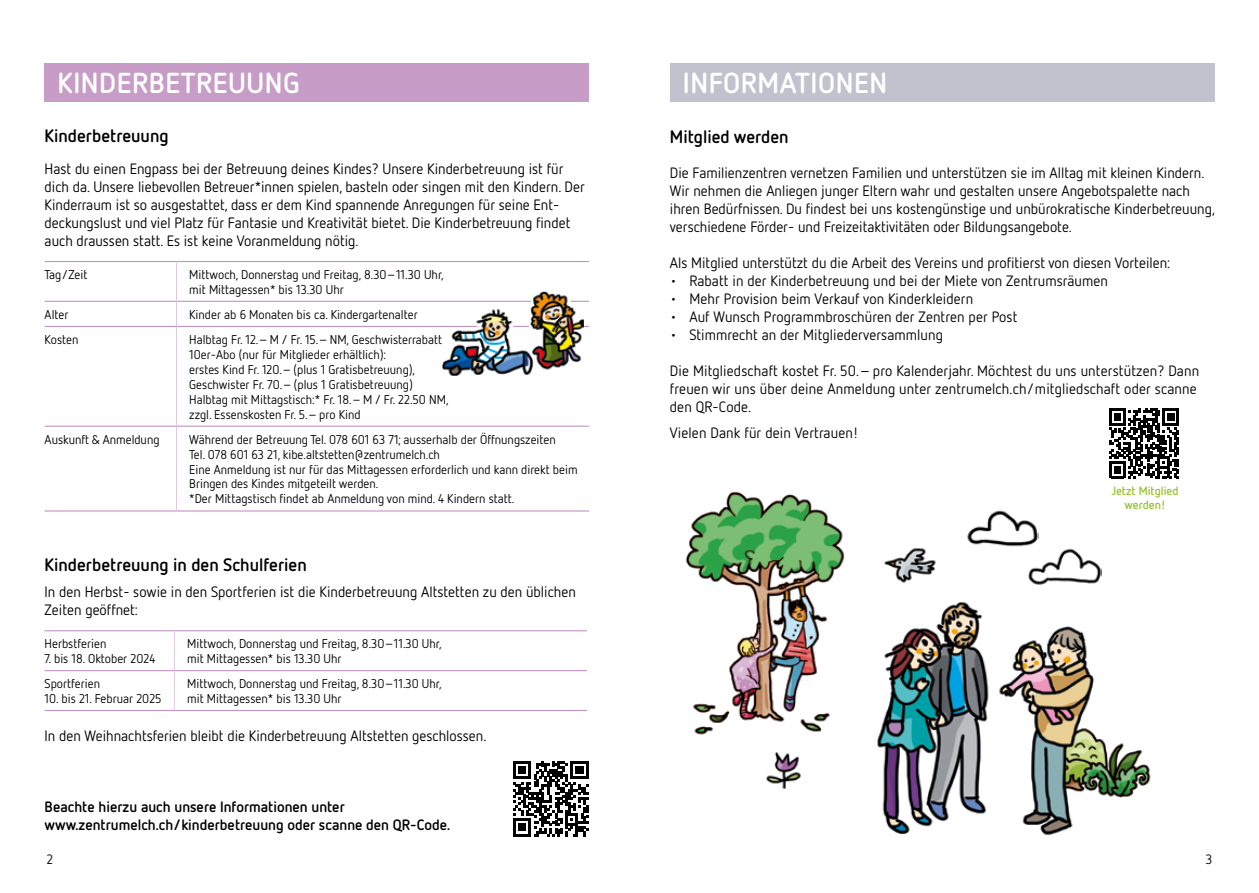
<style>
.page{position:relative;width:1259px;height:893px;background:#fff}
.page>*{position:absolute;margin:0;border:0;box-sizing:border-box;transform-origin:0 0}
.t1{font:700 28.8px "Netto OT";letter-spacing:.02em;color:#fff}
.t2{font:700 18px "Netto OT";color:#000}
.t3{font:15px/18px "Netto OT";color:#010202}
.t4{font:15px/18px "Netto OT";color:#000}
.t5{font:700 15px/18px "Netto OT";color:#000}
.t6{font:13.5px "Netto OT";color:#000}
.t7{font:12.75px/15px "Netto OT";color:#000}
.t8{font:700 12px/14.4px "Netto OT";color:#9ac437;text-align:center}
.s1{color:#000}
</style>
<div class="page">
<div style="left:45px;top:64px;width:544px;height:38px;background:#c79cc7"></div>
<hr style="left:45px;top:261px;width:131px;height:1px;background:#c294c3">
<hr style="left:176px;top:261px;width:413px;height:1px;background:#c294c3">
<hr style="left:45px;top:301px;width:131px;height:1px;background:#c294c3">
<hr style="left:176px;top:301px;width:413px;height:1px;background:#c294c3">
<hr style="left:45px;top:326px;width:131px;height:1px;background:#c294c3">
<hr style="left:176px;top:326px;width:413px;height:1px;background:#c294c3">
<hr style="left:45px;top:426px;width:131px;height:1px;background:#c294c3">
<hr style="left:176px;top:426px;width:413px;height:1px;background:#c294c3">
<hr style="left:45px;top:510px;width:131px;height:2px;background:#c294c3">
<hr style="left:176px;top:510px;width:413px;height:2px;background:#c294c3">
<hr style="left:176px;top:262px;width:1px;height:39px;background:#dfcae4">
<svg style="left:176px;top:302px;width:1px;height:24px"></svg>
<hr style="left:176px;top:327px;width:1px;height:99px;background:#dfcae4">
<hr style="left:176px;top:427px;width:1px;height:83px;background:#dfcae4">
<hr style="left:45px;top:630px;width:129px;height:1px;background:#c294c3">
<hr style="left:174px;top:630px;width:413px;height:1px;background:#c294c3">
<hr style="left:45px;top:670px;width:129px;height:1px;background:#c294c3">
<hr style="left:174px;top:670px;width:413px;height:1px;background:#c294c3">
<hr style="left:45px;top:710px;width:129px;height:1px;background:#c294c3">
<hr style="left:174px;top:710px;width:413px;height:1px;background:#c294c3">
<hr style="left:174px;top:631px;width:1px;height:39px;background:#dfcae4">
<hr style="left:174px;top:671px;width:1px;height:39px;background:#dfcae4">
<img style="left:442px;top:291px;width:142px;height:85px">
<svg style="left:513px;top:761px;width:75px;height:75px"></svg>
<img style="left:685px;top:491px;width:160px;height:244px">
<img style="left:766px;top:752px;width:35px;height:37px">
<img style="left:877px;top:602px;width:112px;height:232px">
<img style="left:884px;top:548px;width:52px;height:35px">
<img style="left:1028px;top:548px;width:74px;height:37px">
<img style="left:967px;top:510px;width:71px;height:44px">
<img style="left:999px;top:626px;width:152px;height:209px">
<svg style="left:1109px;top:408px;width:70px;height:70px"></svg>
<div style="left:670px;top:64px;width:544px;height:38px;background:#bcbdca"></div>
<h1 class="t1" style="left:58px;top:65px;width:244px">KINDERBETREUUNG</h1>
<h2 class="t2" style="left:45px;top:124px;width:125px">Kinderbetreuung</h2>
<p class="t4" style="left:45px;top:160px;width:541px">Hast du einen Engpass bei der Betreuung deines Kindes? Unsere Kinderbetreuung ist für dich da. Unsere liebevollen Betreuer*innen spielen, basteln oder singen mit den Kindern. Der Kinderraum ist so ausgestattet, dass er dem Kind spannende Anregungen für seine Ent&shy;deckungslust und viel Platz für Fantasie und Kreativität bietet. Die Kinderbetreuung findet auch draussen statt. Es ist keine Voranmeldung nötig.</p>
<p class="t7" style="left:45px;top:267px;width:44px">Tag/Zeit</p>
<p class="t7" style="left:189px;top:267px;width:256px">Mittwoch, Donnerstag und Freitag, 8.30–11.30 Uhr, mit Mittagessen* bis 13.30 Uhr</p>
<p class="t7" style="left:45px;top:306px;width:25px">Alter</p>
<p class="t7" style="left:189px;top:306px;width:230px">Kinder ab 6 Monaten bis ca. Kindergartenalter</p>
<p class="t7" style="left:45px;top:331px;width:35px">Kosten</p>
<p class="t7" style="left:189px;top:331px;width:261px">Halbtag Fr. 12.– M / Fr. 15.– NM, Geschwisterrabatt 10er-Abo (nur für Mitglieder erhältlich):<br>erstes Kind Fr. 120.– (plus 1 Gratisbetreuung), Geschwister Fr. 70.– (plus 1 Gratisbetreuung)<br>Halbtag mit Mittagstisch:* Fr. 18.– M / Fr. 22.50 NM, zzgl. Essenskosten Fr. 5.– pro Kind</p>
<p class="t7" style="left:45px;top:431px;width:116px">Auskunft &amp; Anmeldung</p>
<p class="t7" style="left:189px;top:431px;width:390px">Während der Betreuung Tel. 078 601 63 71; ausserhalb der Öffnungszeiten<br>Tel. 078 601 63 21, kibe.altstetten@zentrumelch.ch<br>Eine Anmeldung ist nur für das Mittagessen erforderlich und kann direkt beim Bringen des Kindes mitgeteilt werden.<br>*Der Mittagstisch findet ab Anmeldung von mind. 4 Kindern statt.</p>
<h2 class="t2" style="left:45px;top:553px;width:264px">Kinderbetreuung in den Schulferien</h2>
<p class="t4" style="left:45px;top:583px;width:533px">In den Herbst- sowie in den Sportferien ist die Kinderbetreuung Altstetten zu den üblichen<br>Zeiten geöffnet:</p>
<p class="t7" style="left:45px;top:636px;width:63px">Herbstferien</p>
<p class="t7" style="left:45px;top:651px;width:112px">7. bis 18. Oktober 2024</p>
<p class="t7" style="left:187px;top:636px;width:256px">Mittwoch, Donnerstag und Freitag, 8.30–11.30 Uhr, mit Mittagessen* bis 13.30 Uhr</p>
<p class="t7" style="left:45px;top:676px;width:57px">Sportferien</p>
<p class="t7" style="left:45px;top:691px;width:118px">10. bis 21. Februar 2025</p>
<p class="t7" style="left:187px;top:676px;width:256px">Mittwoch, Donnerstag und Freitag, 8.30–11.30 Uhr, mit Mittagessen* bis 13.30 Uhr</p>
<p class="t4" style="left:45px;top:726px;width:443px">In den Weihnachtsferien bleibt die Kinderbetreuung Altstetten geschlossen.</p>
<p class="t5" style="left:45px;top:797px;width:407px">Beachte hierzu auch unsere Informationen unter www.zentrumelch.ch/kinderbetreuung oder scanne den QR-Code.</p>
<h1 class="t1" style="left:683px;top:65px;width:206px">INFORMATIONEN</h1>
<h2 class="t2" style="left:670px;top:126px;width:120px">Mitglied werden</h2>
<p class="t3" style="left:670px;top:163px;width:547px">Die Familienzentren vernetzen Familien und unterstützen sie im Alltag mit kleinen Kindern.<br>Wir nehmen die Anliegen junger Eltern wahr und gestalten unsere Angebotspalette nach ihren Bedürfnissen. Du findest bei uns kostengünstige und unbürokratische Kinderbetreuung, verschiedene Förder- und Freizeitaktivitäten oder Bildungsangebote.</p>
<p class="t3" style="left:670px;top:253px;width:502px">Als Mitglied unterstützt du die Arbeit des Vereins und profitierst von diesen Vorteilen:</p>
<p class="t3" style="left:670px;top:271px;width:440px">• Rabatt in der Kinderbetreuung und bei der Miete von Zentrumsräumen</p>
<p class="t3" style="left:670px;top:289px;width:305px">• Mehr Provision beim Verkauf von Kinderkleidern</p>
<p class="t3" style="left:670px;top:307px;width:349px">• Auf Wunsch Programmbroschüren der Zentren per Post</p>
<p class="t3" style="left:670px;top:325px;width:275px">• Stimmrecht an der Mitgliederversammlung</p>
<p class="t3" style="left:670px;top:361px;width:531px">Die Mitgliedschaft kostet Fr. 50.– pro Kalenderjahr. Möchtest du uns unterstützen? Dann freuen wir uns über deine Anmeldung unter <span class="s1">zentrumelch.ch/mitgliedschaft</span> oder scanne den QR-Code.</p>
<p class="t3" style="left:670px;top:424px;width:190px">Vielen Dank für dein Vertrauen!</p>
<p class="t8" style="left:1111px;top:483px;width:69px">Jetzt Mitglied werden!</p>
<p class="t6" style="left:47px;top:851px;width:8px">2</p>
<p class="t6" style="left:1205px;top:851px;width:8px">3</p>
</div>
